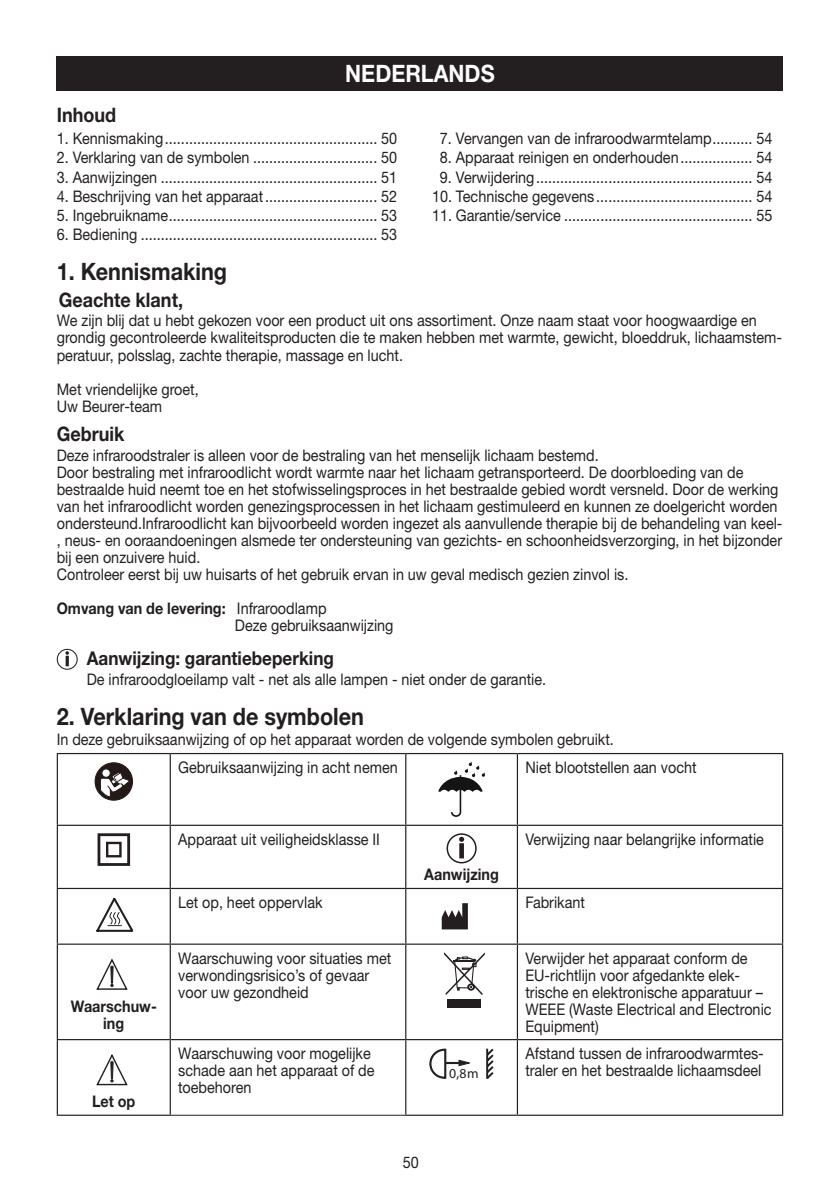
<style>
.page{position:relative;width:840px;height:1191px;background:#fff}
.page>*{position:absolute;margin:0;border:0;box-sizing:border-box;transform-origin:0 0}
.t1{font:700 24px "Helvetica Neue LTW1 G";color:#231f20;scale:.9 1}
.t2{font:700 24px "Helvetica Neue LTW1 G";color:#fff;scale:.9 1}
.t3{font:700 20px "Helvetica Neue LTW1 G";color:#231f20;scale:.9 1}
.t4{font:700 19px "Helvetica Neue LTW1 G";color:#231f20;scale:.9 1}
.t5{font:16px/17px "Helvetica Neue LTW1 G";color:#231f20;scale:.9 1}
.t6{font:700 16px/17px "Helvetica Neue LTW1 G";color:#231f20;text-align:center;scale:.9 1}
.t7{font:500 14.8px "Helvetica Neue";color:#231f20}
.s1{font-weight:700}
.s2{font-family:"Futura";font-weight:400;font-stretch:condensed;font-size:13.8px}
</style>
<div class="page">
<div style="left:57px;top:57px;width:725px;height:34px;background:#231f20"></div>
<hr style="left:57px;top:753px;width:113px;height:1px;background:#231f20">
<hr style="left:57px;top:754px;width:1px;height:70px;background:#231f20">
<hr style="left:170px;top:753px;width:235px;height:1px;background:#231f20">
<hr style="left:169px;top:754px;width:2px;height:70px;background:#231f20">
<hr style="left:405px;top:753px;width:112px;height:1px;background:#231f20">
<hr style="left:405px;top:754px;width:1px;height:70px;background:#231f20">
<hr style="left:517px;top:753px;width:265px;height:1px;background:#231f20">
<hr style="left:516px;top:754px;width:1px;height:70px;background:#231f20">
<hr style="left:781px;top:754px;width:1px;height:70px;background:#231f20">
<hr style="left:57px;top:824px;width:113px;height:2px;background:#231f20">
<hr style="left:57px;top:826px;width:1px;height:62px;background:#231f20">
<hr style="left:170px;top:824px;width:235px;height:2px;background:#231f20">
<hr style="left:169px;top:826px;width:2px;height:62px;background:#231f20">
<hr style="left:405px;top:824px;width:112px;height:2px;background:#231f20">
<hr style="left:405px;top:826px;width:1px;height:62px;background:#231f20">
<hr style="left:517px;top:824px;width:265px;height:2px;background:#231f20">
<hr style="left:516px;top:826px;width:1px;height:62px;background:#231f20">
<hr style="left:781px;top:826px;width:1px;height:62px;background:#231f20">
<hr style="left:57px;top:888px;width:113px;height:1px;background:#231f20">
<hr style="left:57px;top:889px;width:1px;height:54px;background:#231f20">
<hr style="left:170px;top:888px;width:235px;height:1px;background:#231f20">
<hr style="left:169px;top:889px;width:2px;height:54px;background:#231f20">
<hr style="left:405px;top:888px;width:112px;height:1px;background:#231f20">
<hr style="left:405px;top:889px;width:1px;height:54px;background:#231f20">
<hr style="left:517px;top:888px;width:265px;height:1px;background:#231f20">
<hr style="left:516px;top:889px;width:1px;height:54px;background:#231f20">
<hr style="left:781px;top:889px;width:1px;height:54px;background:#231f20">
<hr style="left:57px;top:943px;width:113px;height:1px;background:#231f20">
<hr style="left:57px;top:944px;width:1px;height:95px;background:#231f20">
<hr style="left:170px;top:943px;width:235px;height:1px;background:#231f20">
<hr style="left:169px;top:944px;width:2px;height:95px;background:#231f20">
<hr style="left:405px;top:943px;width:112px;height:1px;background:#231f20">
<hr style="left:405px;top:944px;width:1px;height:95px;background:#231f20">
<hr style="left:517px;top:943px;width:265px;height:1px;background:#231f20">
<hr style="left:516px;top:944px;width:1px;height:95px;background:#231f20">
<hr style="left:781px;top:944px;width:1px;height:95px;background:#231f20">
<hr style="left:57px;top:1039px;width:113px;height:1px;background:#231f20">
<hr style="left:57px;top:1040px;width:1px;height:74px;background:#231f20">
<hr style="left:170px;top:1039px;width:235px;height:1px;background:#231f20">
<hr style="left:169px;top:1040px;width:2px;height:74px;background:#231f20">
<hr style="left:405px;top:1039px;width:112px;height:1px;background:#231f20">
<hr style="left:405px;top:1040px;width:1px;height:74px;background:#231f20">
<hr style="left:517px;top:1039px;width:265px;height:1px;background:#231f20">
<hr style="left:516px;top:1040px;width:1px;height:74px;background:#231f20">
<hr style="left:781px;top:1040px;width:1px;height:74px;background:#231f20">
<hr style="left:57px;top:1114px;width:114px;height:1px;background:#231f20">
<hr style="left:405px;top:1114px;width:112px;height:1px;background:#231f20">
<hr style="left:517px;top:1114px;width:265px;height:1px;background:#231f20">
<hr style="left:171px;top:1114px;width:234px;height:1px;background:#231f20">
<div style="left:95px;top:763px;width:37px;height:37px;background:#231916;border-radius:50%"></div>
<div style="left:95px;top:762px;width:38px;height:38px;border:1px solid #231916;border-radius:50%"></div>
<div style="left:102px;top:769px;width:8px;height:8px;background:#fff;border-radius:50%"></div>
<div style="left:102px;top:768px;width:8px;height:9px;border:1px solid #231916;border-radius:50%"></div>
<svg style="left:100px;top:771px;width:31px;height:26px"></svg>
<svg style="left:438px;top:761px;width:46px;height:56px"></svg>
<svg style="left:97px;top:833px;width:33px;height:33px"></svg>
<div style="left:446px;top:833px;width:30px;height:30px;border:2px solid #231f20;border-radius:50%"></div>
<div style="left:459px;top:843px;width:4px;height:15px;border:3px solid #231f20"></div>
<svg style="left:459px;top:836px;width:5px;height:6px"></svg>
<svg style="left:96px;top:898px;width:37px;height:34px"></svg>
<svg style="left:441px;top:903px;width:26px;height:26px"></svg>
<svg style="left:96px;top:958px;width:32px;height:32px"></svg>
<div style="left:446px;top:999px;width:34px;height:8px;background:#231f20"></div>
<svg style="left:444px;top:952px;width:40px;height:43px"></svg>
<svg style="left:96px;top:1054px;width:32px;height:32px"></svg>
<svg style="left:429px;top:1048px;width:41px;height:31px"></svg>
<svg style="left:486px;top:1048px;width:7px;height:31px"></svg>
<div style="left:448px;top:1067px;width:35px;height:14px;background:#fff"></div>
<div style="left:57px;top:649px;width:21px;height:21px;border:1px solid #231f20;border-radius:50%"></div>
<svg style="left:65px;top:651px;width:4px;height:15px"></svg>
<p class="t3" style="left:57px;top:102px;width:67px">Inhoud</p>
<h1 class="t2" style="left:345px;top:59px;width:167px">NEDERLANDS</h1>
<p class="t5" style="left:57px;top:130px;width:379px">1. Kennismaking..................................................... 50</p>
<p class="t5" style="left:57px;top:149px;width:379px">2. Verklaring van de symbolen ............................... 50</p>
<p class="t5" style="left:57px;top:168px;width:379px">3. Aanwijzingen ...................................................... 51</p>
<p class="t5" style="left:57px;top:187px;width:379px">4. Beschrijving van het apparaat............................ 52</p>
<p class="t5" style="left:57px;top:207px;width:379px">5. Ingebruikname.................................................... 53</p>
<p class="t5" style="left:57px;top:226px;width:379px">6. Bediening ........................................................... 53</p>
<p class="t5" style="left:439px;top:130px;width:371px">7. Vervangen van de infraroodwarmtelamp.......... 54</p>
<p class="t5" style="left:439px;top:149px;width:371px">8. Apparaat reinigen en onderhouden.................. 54</p>
<p class="t5" style="left:439px;top:168px;width:371px">9. Verwijdering...................................................... 54</p>
<p class="t5" style="left:432px;top:187px;width:379px">10. Technische gegevens ....................................... 54</p>
<p class="t5" style="left:432px;top:207px;width:379px">11. Garantie/service ............................................... 55</p>
<h1 class="t1" style="left:57px;top:256px;width:191px">1. Kennismaking</h1>
<p class="t3" style="left:59px;top:287px;width:139px">Geachte klant,</p>
<p class="t5" style="left:57px;top:312px;width:807px">We zijn blij dat u hebt gekozen voor een product uit ons assortiment. Onze naam staat voor hoogwaardige en grondig gecontroleerde kwaliteitsproducten die te maken hebben met warmte, gewicht, bloeddruk, lichaamstem&shy;peratuur, polsslag, zachte therapie, massage en lucht.</p>
<p class="t5" style="left:57px;top:380px;width:159px">Met vriendelijke groet,<br>Uw Beurer-team</p>
<p class="t3" style="left:57px;top:422px;width:77px">Gebruik</p>
<p class="t5" style="left:57px;top:447px;width:807px">Deze infraroodstraler is alleen voor de bestraling van het menselijk lichaam bestemd.<br>Door bestraling met infraroodlicht wordt warmte naar het lichaam getransporteerd. De doorbloeding van de bestraalde huid neemt toe en het stofwisselingsproces in het bestraalde gebied wordt versneld. Door de werking van het infraroodlicht worden genezingsprocessen in het lichaam gestimuleerd en kunnen ze doelgericht worden ondersteund.Infraroodlicht kan bijvoorbeeld worden ingezet als aanvullende therapie bij de behandeling van keel-, neus- en ooraandoeningen alsmede ter ondersteuning van gezichts- en schoonheidsverzorging, in het bijzonder bij een onzuivere huid.<br>Controleer eerst bij uw huisarts of het gebruik ervan in uw geval medisch gezien zinvol is.</p>
<p class="t5" style="left:235px;top:600px;width:178px;text-indent:-178px"><span class="s1">Omvang van de levering:</span> Infraroodlamp<br>Deze gebruiksaanwijzing</p>
<p class="t4" style="left:87px;top:646px;width:276px">Aanwijzing: garantiebeperking</p>
<p class="t5" style="left:87px;top:670px;width:511px">De infraroodgloeilamp valt - net als alle lampen - niet onder de garantie.</p>
<h1 class="t1" style="left:57px;top:701px;width:343px">2. Verklaring van de symbolen</h1>
<p class="t5" style="left:178px;top:725px;width:485px;line-height:28px;text-indent:-121px">In deze gebruiksaanwijzing of op het apparaat worden de volgende symbolen gebruikt.<br>Gebruiksaanwijzing in acht nemen</p>
<p class="t5" style="left:525px;top:758px;width:192px">Niet blootstellen aan vocht</p>
<p class="t5" style="left:178px;top:830px;width:225px">Apparaat uit veiligheidsklasse II</p>
<p class="t6" style="left:424px;top:866px;width:84px">Aanwijzing</p>
<p class="t5" style="left:525px;top:830px;width:266px">Verwijzing naar belangrijke informatie</p>
<p class="t6" style="left:71px;top:997px;width:97px">Waarschuw&shy;ing</p>
<p class="t6" style="left:92px;top:1093px;width:49px">Let op</p>
<p class="t5" style="left:178px;top:893px;width:162px">Let op, heet oppervlak</p>
<p class="t5" style="left:525px;top:893px;width:68px">Fabrikant</p>
<p class="t5" style="left:178px;top:949px;width:238px">Waarschuwing voor situaties met verwondingsrisico’s of gevaar voor uw gezondheid</p>
<p class="t5" style="left:525px;top:949px;width:275px">Verwijder het apparaat conform de<br>EU-richtlijn voor afgedankte elek&shy;trische en elektronische apparatuur –<br>WEEE (Waste Electrical and Electronic<br>Equipment)</p>
<p class="t5" style="left:178px;top:1044px;width:219px">Waarschuwing voor mogelijke schade aan het apparaat of de toebehoren</p>
<p class="t5" style="left:403px;top:1154px;width:19px">50</p>
<p class="t7" style="left:448px;top:1061px;width:37px">0,<span class="s2">0,8</span> 8 <span class="s2">m</span>m</p>
<p class="t5" style="left:525px;top:1044px;width:266px">Afstand tussen de infraroodwarmtes&shy;traler en het bestraalde lichaamsdeel</p>
</div>
